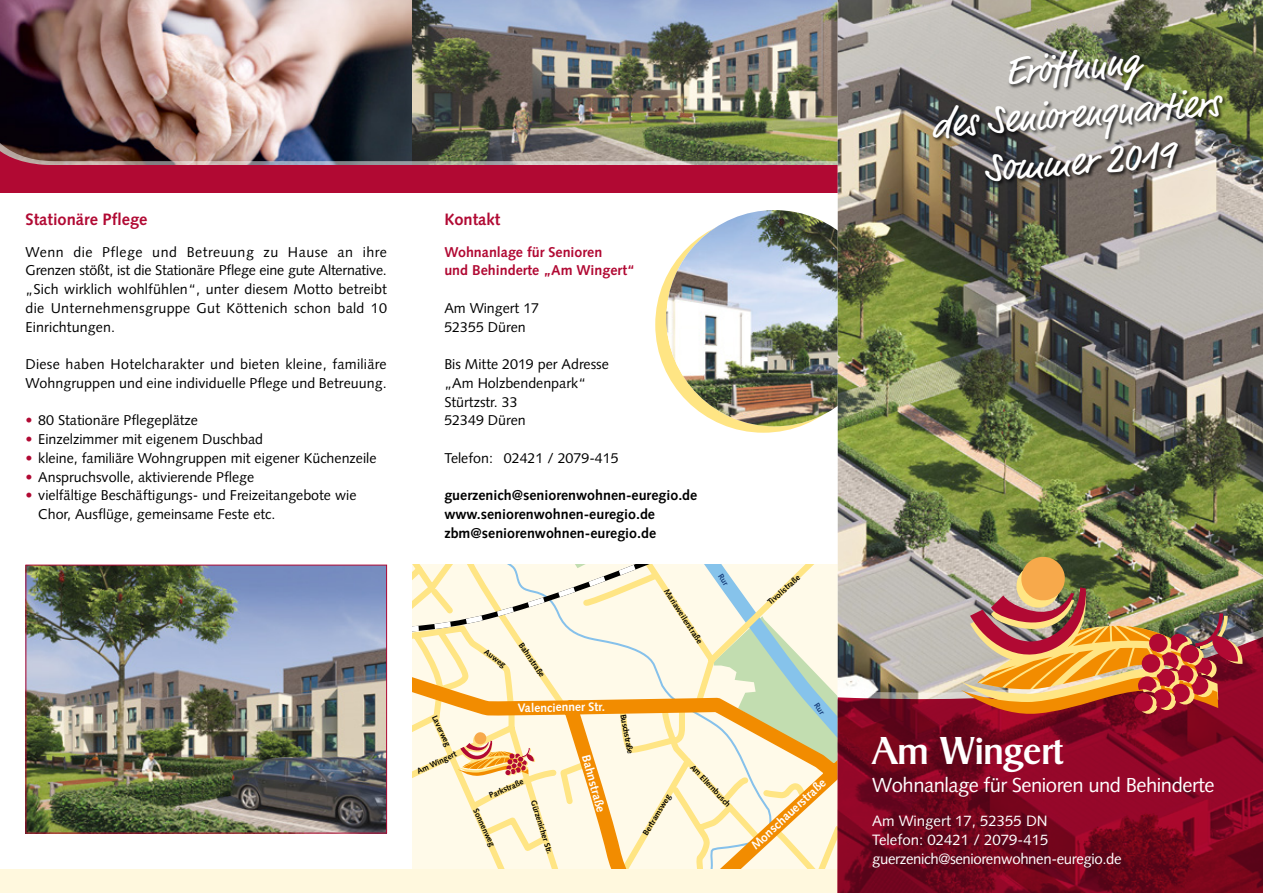
<style>
.page{position:relative;width:1263px;height:893px;background:#fff}
.page>*{position:absolute;margin:0;border:0;box-sizing:border-box;transform-origin:0 0}
.t1{font:39.6px/47.5px "Market";color:#fff;text-align:center}
.t2{font:500 37.5px "Sigvar";color:#fff}
.t3{font:20.25px "Syntax";letter-spacing:-.025em;color:#fff}
.t4{font:700 16.5px "Syntax";color:#b10933}
.t5{font:15px/18.8px "Syntax";letter-spacing:-.025em;color:#fff}
.t6{font:14.25px/18.8px "Syntax";color:#000}
.t7{font:700 14.25px/18.8px "Syntax";color:#000}
.t8{font:700 14.25px/18.8px "Syntax";color:#b10933}
.t9{font:700 12.15px "Syntax";color:#fff}
.t10{font:700 12px "Syntax";color:#fff}
.t11{font:700 8.1px "Syntax";color:#000}
.s1{color:#b10933}
</style>
<div class="page">
<div style="left:655px;top:216px;width:216px;height:217px;background:#ffe584;border-radius:50%"></div>
<img style="left:666px;top:210px;width:217px;height:216px;border-radius:108px">
<img style="left:0;top:0;width:412px;height:112px">
<img style="left:412px;top:0;width:426px;height:112px">
<svg style="left:412px;top:812px;width:425px;height:58px;background:#fdeec9"></svg>
<img style="left:0;top:112px;width:838px;height:54px">
<div style="left:0;top:166px;width:1263px;height:27px;background:#b10933"></div>
<svg style="left:0;top:134px;width:115px;height:32px;background:#482b2f"></svg>
<div style="left:0;top:870px;width:1263px;height:23px;background:#fff8de"></div>
<img style="left:838px;top:0;width:425px;height:624px">
<svg style="left:837px;top:632px;width:426px;height:261px;background:#81152d"></svg>
<div style="left:932px;top:48px;width:296px;height:139px;background:#000;opacity:.75"></div>
<img style="left:28px;top:567px;width:357px;height:264px">
<div style="left:26px;top:565px;width:361px;height:268px;border:1px solid #b10933"></div>
<img style="left:960px;top:557px;width:282px;height:160px">
<svg style="left:412px;top:565px;width:426px;height:247px;background:#f4e7c4"></svg>
<p class="t4" style="left:26px;top:210px;width:123px">Stationäre Pflege</p>
<p class="t6" style="left:26px;top:242px;width:363px;text-align:justify">Wenn die Pflege und Betreuung zu Hause an ihre Grenzen stößt, ist die Stationäre Pflege eine gute Alternative. „Sich wirklich wohlfühlen“, unter diesem Motto betreibt die Unternehmensgruppe Gut Köttenich schon bald 10<br>Einrichtungen.</p>
<p class="t6" style="left:26px;top:355px;width:363px">Diese haben Hotelcharakter und bieten kleine, familiäre<br>Wohngruppen und eine individuelle Pflege und Betreuung.</p>
<p class="t6" style="left:26px;top:411px;width:174px"><span class="s1">•</span> 80 Stationäre Pflegeplätze</p>
<p class="t6" style="left:26px;top:430px;width:239px"><span class="s1">•</span> Einzelzimmer mit eigenem Duschbad</p>
<p class="t6" style="left:26px;top:449px;width:352px"><span class="s1">•</span> kleine, familiäre Wohngruppen mit eigener Küchenzeile</p>
<p class="t6" style="left:26px;top:467px;width:230px"><span class="s1">•</span> Anspruchsvolle, aktivierende Pflege</p>
<p class="t6" style="left:38px;top:486px;width:320px;text-indent:-13px"><span class="s1">•</span> vielfältige Beschäftigungs- und Freizeitangebote wie<br>Chor, Ausflüge, gemeinsame Feste etc.</p>
<p class="t4" style="left:444px;top:210px;width:57px">Kontakt</p>
<p class="t8" style="left:444px;top:242px;width:192px">Wohnanlage für Senioren<br>und Behinderte „Am Wingert“</p>
<p class="t6" style="left:444px;top:299px;width:96px">Am Wingert 17<br>52355 Düren</p>
<p class="t6" style="left:444px;top:355px;width:166px">Bis Mitte 2019 per Adresse „Am Holzbendenpark“<br>Stürtzstr. 33<br>52349 Düren</p>
<p class="t6" style="left:444px;top:449px;width:176px">Telefon: 02421 / 2079-415</p>
<p class="t7" style="left:444px;top:486px;width:254px">guerzenich@seniorenwohnen-euregio.de www.seniorenwohnen-euregio.de zbm@seniorenwohnen-euregio.de</p>
<p class="t11" style="left:502px;top:506px;width:45px;rotate:-30deg">Papiermühle</p>
<p class="t11" style="left:451px;top:491px;width:37px;rotate:74deg">Nickepütz</p>
<p class="t11" style="left:439px;top:713px;width:35px;rotate:66deg">Laverweg</p>
<p class="t11" style="left:415px;top:767px;width:44px;rotate:-25deg">Am Wingert</p>
<p class="t11" style="left:488px;top:647px;width:26px;rotate:36deg">Auweg</p>
<p class="t11" style="left:525px;top:641px;width:41px;rotate:56deg">Bahnstraße</p>
<p class="t9" style="left:518px;top:701px;width:89px;rotate:-1deg">Valencienner Str.</p>
<p class="t11" style="left:488px;top:791px;width:38px;rotate:-23deg">Parkstraße</p>
<p class="t11" style="left:480px;top:807px;width:43px;rotate:66deg">Sonnenweg</p>
<p class="t11" style="left:538px;top:799px;width:57px;rotate:73deg">Gürzenicher Str.</p>
<p class="t10" style="left:592px;top:753px;width:61px;rotate:75deg">Bahnstraße</p>
<p class="t11" style="left:670px;top:587px;width:65px;rotate:57deg">Mariaweilerstraße</p>
<p class="t11" style="left:628px;top:713px;width:42px;rotate:79deg">Buschstraße</p>
<p class="t11" style="left:641px;top:832px;width:48px;rotate:-59deg">Bertramsweg</p>
<p class="t11" style="left:695px;top:762px;width:56px;rotate:47deg">Am Ellernbusch</p>
<p class="t11" style="left:765px;top:600px;width:42px;rotate:-42deg">Tivolistraße</p>
<p class="t9" style="left:748px;top:842px;width:99px;rotate:-43deg">Monschauerstraße</p>
<h1 class="t1" style="left:927px;top:56px;width:291px;rotate:-4deg">Eröffnung<br>des Seniorenquartiers<br>Sommer 2019</h1>
<h2 class="t2" style="left:872px;top:729px;width:193px">Am Wingert</h2>
<h3 class="t3" style="left:872px;top:773px;width:344px">Wohnanlage für Senioren und Behinderte</h3>
<p class="t5" style="left:872px;top:811px;width:251px">Am Wingert 17, 52355 DN<br>Telefon: 02421 / 2079-415 guerzenich@seniorenwohnen-euregio.de</p>
</div>
